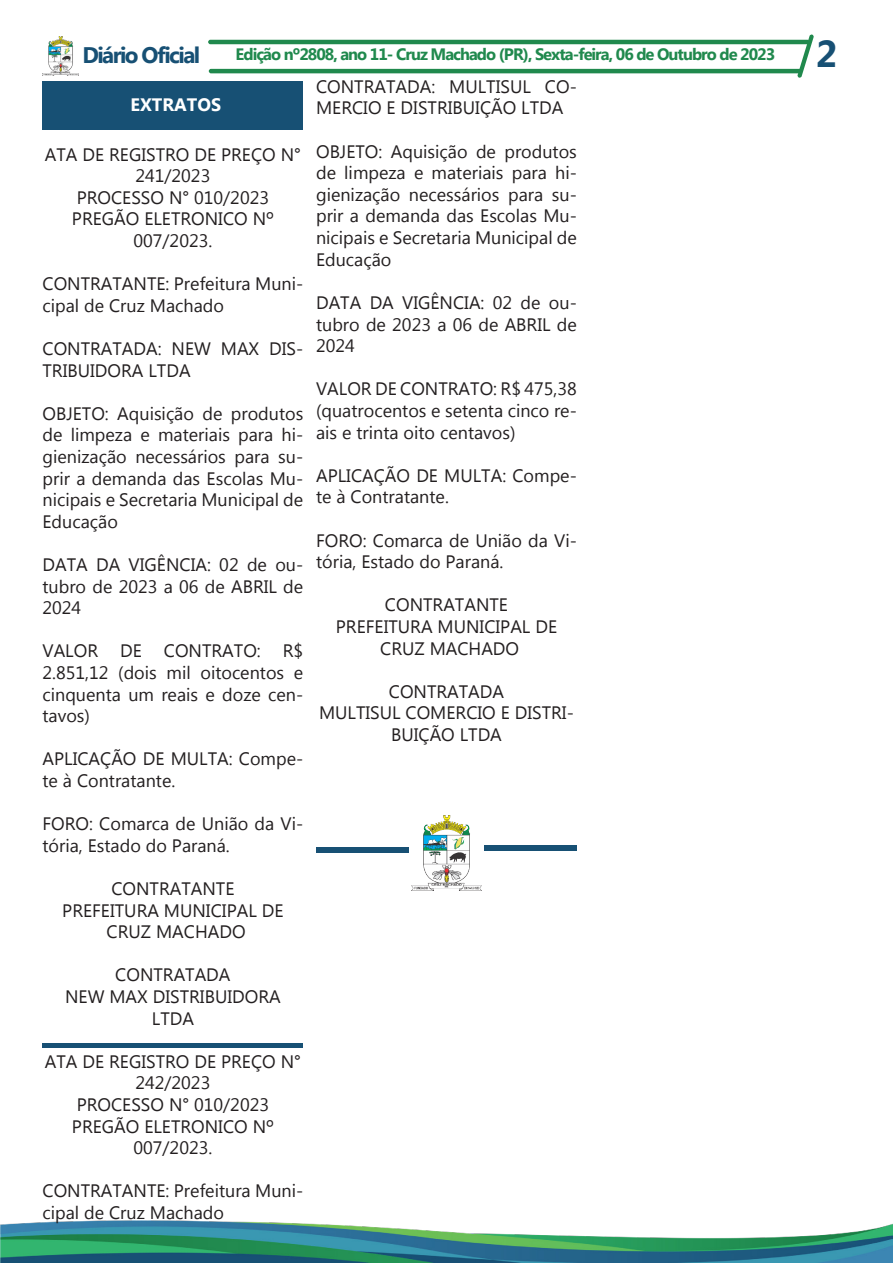
<style>
.page{position:relative;width:893px;height:1263px;background:#fff}
.page>*{position:absolute;margin:0;border:0;box-sizing:border-box;transform-origin:0 0}
.t1{font:700 37.5px "Myanmar Text";color:#175074}
.t2{font:700 22.5px "Myanmar Text";letter-spacing:-.07em;color:#175074}
.t3{font:18px/21.6px "Myanmar Text";color:#231f20;text-align:center}
.t4{font:700 18px "Myanmar Text";color:#fff}
.t5{font:700 16.5px "Myanmar Text";letter-spacing:-.06em;color:#20894d}
</style>
<div class="page">
<hr style="left:208px;top:40px;width:602px;height:4px;background:#20894d;border-radius:2px">
<hr style="left:209px;top:69px;width:593px;height:4px;background:#20894d;border-radius:2px">
<img style="left:43px;top:37px;width:36px;height:38px">
<svg style="left:797px;top:34px;width:17px;height:44px"></svg>
<img style="left:0;top:1220px;width:892px;height:43px">
<img style="left:892px;top:1223px;width:1px;height:40px">
<svg style="left:316px;top:848px;width:93px;height:5px"></svg>
<img style="left:411px;top:815px;width:71px;height:76px">
<svg style="left:484px;top:845px;width:93px;height:5px"></svg>
<svg style="left:43px;top:1044px;width:260px;height:4px"></svg>
<div style="left:43px;top:81px;width:260px;height:49px;background:#175074"></div>
<p class="t2" style="left:82px;top:42px;width:119px">Diário Oficial</p>
<p class="t5" style="left:236px;top:45px;width:541px">Edição nº2808, ano 11- Cruz Machado (PR), Sexta-feira, 06 de Outubro de 2023</p>
<p class="t1" style="left:816px;top:32px;width:23px">2</p>
<p class="t4" style="left:131px;top:94px;width:92px">EXTRATOS</p>
<p class="t3" style="left:45px;top:143px;width:258px">ATA DE REGISTRO DE PREÇO N°<br>241/2023</p>
<p class="t3" style="left:77px;top:187px;width:194px">PROCESSO N° 010/2023</p>
<p class="t3" style="left:72px;top:208px;width:203px">PREGÃO ELETRONICO Nº<br>007/2023.</p>
<p class="t3" style="left:43px;top:273px;width:262px;text-align:left">CONTRATANTE: Prefeitura Muni&shy;cipal de Cruz Machado</p>
<p class="t3" style="left:43px;top:338px;width:262px;text-align:left">CONTRATADA: NEW MAX DIS-<br>TRIBUIDORA LTDA</p>
<p class="t3" style="left:43px;top:403px;width:262px;text-align:justify">OBJETO: Aquisição de produtos de limpeza e materiais para hi&shy;gienização necessários para su&shy;prir a demanda das Escolas Mu&shy;nicipais e Secretaria Municipal de Educação</p>
<p class="t3" style="left:43px;top:554px;width:262px;text-align:justify">DATA DA VIGÊNCIA: 02 de ou&shy;tubro de 2023 a 06 de ABRIL de 2024</p>
<p class="t3" style="left:43px;top:640px;width:262px;text-align:justify">VALOR DE CONTRATO: R$ 2.851,12 (dois mil oitocentos e cinquenta um reais e doze cen&shy;tavos)</p>
<p class="t3" style="left:43px;top:748px;width:262px;text-align:left">APLICAÇÃO DE MULTA: Compe&shy;te à Contratante.</p>
<p class="t3" style="left:43px;top:813px;width:262px;text-align:left">FORO: Comarca de União da Vi&shy;tória, Estado do Paraná.</p>
<p class="t3" style="left:111px;top:878px;width:125px">CONTRATANTE</p>
<p class="t3" style="left:62px;top:899px;width:223px">PREFEITURA MUNICIPAL DE<br>CRUZ MACHADO</p>
<p class="t3" style="left:115px;top:964px;width:117px">CONTRATADA</p>
<p class="t3" style="left:65px;top:986px;width:217px">NEW MAX DISTRIBUIDORA<br>LTDA</p>
<p class="t3" style="left:45px;top:1051px;width:258px">ATA DE REGISTRO DE PREÇO N°<br>242/2023</p>
<p class="t3" style="left:77px;top:1094px;width:194px">PROCESSO N° 010/2023</p>
<p class="t3" style="left:72px;top:1115px;width:203px">PREGÃO ELETRONICO Nº<br>007/2023.</p>
<p class="t3" style="left:43px;top:1180px;width:262px;text-align:left">CONTRATANTE: Prefeitura Muni&shy;cipal de Cruz Machado</p>
<p class="t3" style="left:316px;top:76px;width:262px;text-align:left">CONTRATADA: MULTISUL CO-<br>MERCIO E DISTRIBUIÇÃO LTDA</p>
<p class="t3" style="left:316px;top:141px;width:262px;text-align:justify">OBJETO: Aquisição de produtos de limpeza e materiais para hi&shy;gienização necessários para su&shy;prir a demanda das Escolas Mu&shy;nicipais e Secretaria Municipal de Educação</p>
<p class="t3" style="left:316px;top:292px;width:262px;text-align:justify">DATA DA VIGÊNCIA: 02 de ou&shy;tubro de 2023 a 06 de ABRIL de 2024</p>
<p class="t3" style="left:316px;top:378px;width:262px;text-align:justify">VALOR DE CONTRATO: R$ 475,38 (quatrocentos e setenta cinco re&shy;ais e trinta oito centavos)</p>
<p class="t3" style="left:316px;top:465px;width:262px;text-align:left">APLICAÇÃO DE MULTA: Compe&shy;te à Contratante.</p>
<p class="t3" style="left:316px;top:529px;width:262px;text-align:left">FORO: Comarca de União da Vi&shy;tória, Estado do Paraná.</p>
<p class="t3" style="left:385px;top:594px;width:125px">CONTRATANTE</p>
<p class="t3" style="left:336px;top:616px;width:223px">PREFEITURA MUNICIPAL DE<br>CRUZ MACHADO</p>
<p class="t3" style="left:389px;top:681px;width:117px">CONTRATADA</p>
<p class="t3" style="left:319px;top:702px;width:256px">MULTISUL COMERCIO E DISTRI-<br>BUIÇÃO LTDA</p>
</div>
